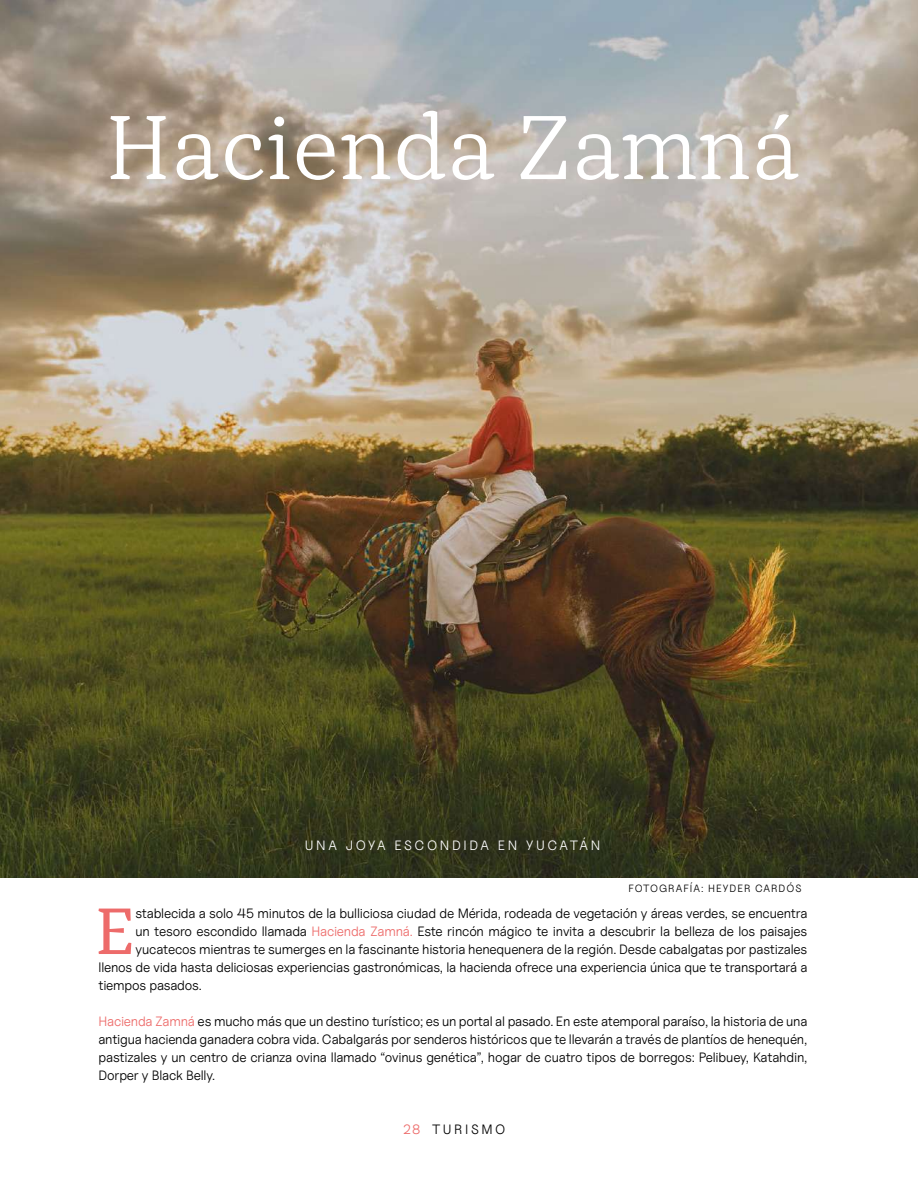
<style>
.page{position:relative;width:918px;height:1188px;background:#fff}
.page>*{position:absolute;margin:0;border:0;box-sizing:border-box;transform-origin:0 0}
.t1{font:300 90px "TT Tricks";color:#fff}
.t2{font:64.95px "TT Tricks";color:#ed6b6a}
.t3{font:13.5px/18px "Uncut Sans Book";letter-spacing:-.015em;color:#000;text-align:justify}
.t4{font:13.5px "Uncut Sans Book";letter-spacing:.19em;color:#fff}
.t5{font:13.5px "Uncut Sans Book";letter-spacing:.19em;color:#000}
.t6{font:10.5px "Uncut Sans Book";letter-spacing:.09em;color:#000}
.s1{color:#ed6b6a}
</style>
<div class="page">
<img style="left:0;top:0;width:918px;height:878px">
<h1 class="t1" style="left:105px;top:92px;width:697px">Hacienda Zamná</h1>
<p class="t4" style="left:305px;top:837px;width:297px">UNA JOYA ESCONDIDA EN YUCATÁN</p>
<p class="t6" style="left:628px;top:881px;width:175px">FOTOGRAFÍA: HEYDER CARDÓS</p>
<h2 class="t2" style="left:95px;top:891px;width:42px">E</h2>
<p class="t3" style="left:136px;top:904px;width:673px">stablecida a solo 45 minutos de la bulliciosa ciudad de Mérida, rodeada de vegetación y áreas verdes, se encuentra</p>
<p class="t3" style="left:136px;top:922px;width:673px">un tesoro escondido llamada <span class="s1">Hacienda Zamná.</span> Este rincón mágico te invita a descubrir la belleza de los paisajes</p>
<p class="t3" style="left:136px;top:940px;width:673px">yucatecos mientras te sumerges en la fascinante historia henequenera de la región. Desde cabalgatas por pastizales</p>
<p class="t3" style="left:99px;top:958px;width:710px">llenos de vida hasta deliciosas experiencias gastronómicas, la hacienda ofrece una experiencia única que te transportará a</p>
<p class="t3" style="left:99px;top:976px;width:105px">tiempos pasados.</p>
<p class="t3" style="left:99px;top:1012px;width:710px"><span class="s1">Hacienda Zamná</span> es mucho más que un destino turístico; es un portal al pasado. En este atemporal paraíso, la historia de una antigua hacienda ganadera cobra vida. Cabalgarás por senderos históricos que te llevarán a través de plantíos de henequén, pastizales y un centro de crianza ovina llamado “ovinus genética”, hogar de cuatro tipos de borregos: Pelibuey, Katahdin, Dorper y Black Belly.</p>
<p class="t5" style="left:403px;top:1121px;width:104px"><span class="s1">28</span> TURISMO</p>
</div>
